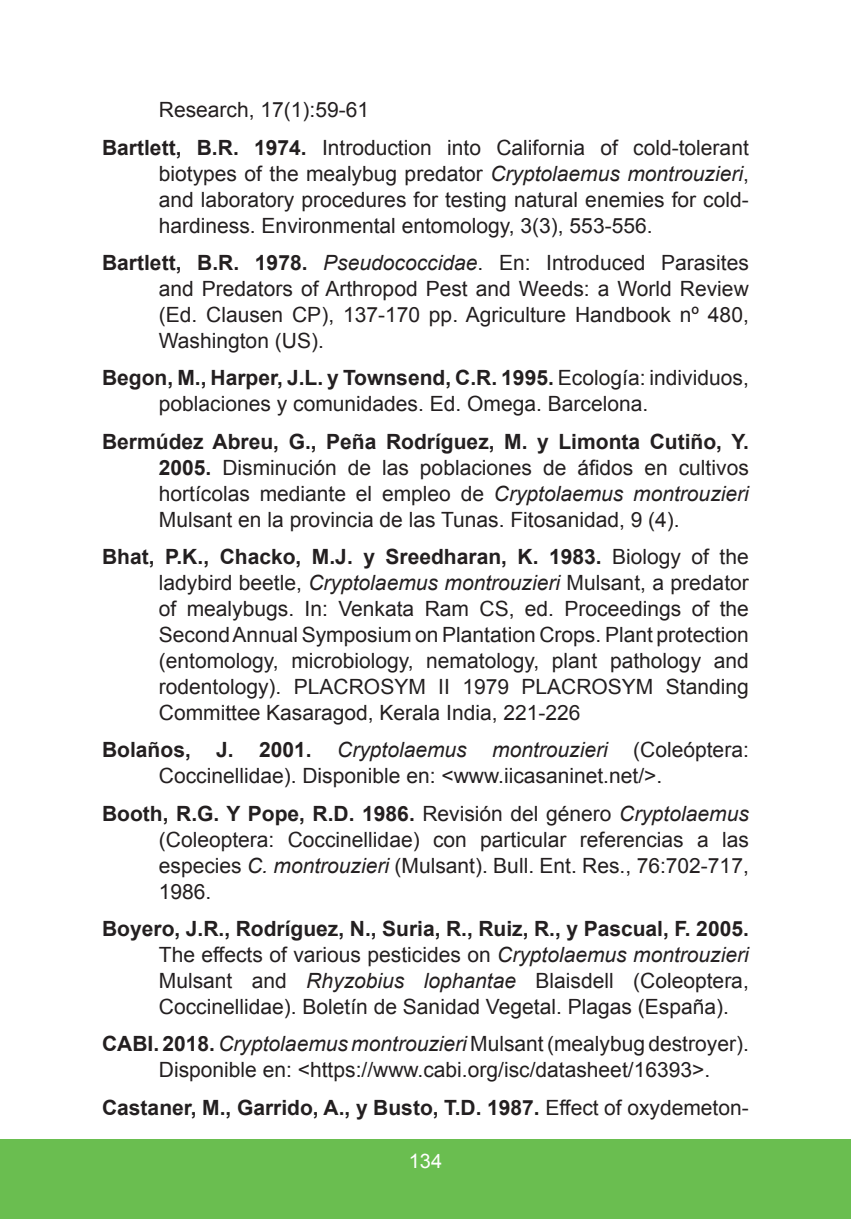
<style>
.page{position:relative;width:851px;height:1219px;background:#fff}
.page>*{position:absolute;margin:0;border:0;box-sizing:border-box;transform-origin:0 0}
.Table_Contents{font:21px/26px "Arial";color:#231f20;text-align:justify}
.Table_Contents-2{font:700 21px "Arial";color:#231f20}
.t1{font:20px "Arial";color:#fff}
.s1{font-weight:700}
.s2{font-style:italic}
.s3{font-weight:400}
</style>
<div class="page">
<div style="left:0;top:1140px;width:850px;height:79px;background:#6abe50"></div>
<p class="Table_Contents" style="left:159px;top:97px;width:212px">Research, 17(1):59-61</p>
<p class="Table_Contents" style="left:159px;top:135px;width:591px;text-indent:-57px"><span class="s1">Bartlett, B.R. 1974.</span> Introduction into California of cold-tolerant biotypes of the mealybug predator <span class="s2">Cryptolaemus montrouzieri</span>, and laboratory procedures for testing natural enemies for cold&shy;hardiness. Environmental entomology, 3(3), 553-556.</p>
<p class="Table_Contents" style="left:159px;top:250px;width:591px;text-indent:-57px"><span class="s1">Bartlett, B.R. 1978.</span> <span class="s2">Pseudococcidae</span>. En: Introduced Parasites and Predators of Arthropod Pest and Weeds: a World Review (Ed. Clausen CP), 137-170 pp. Agriculture Handbook nº 480, Washington (US).</p>
<p class="Table_Contents" style="left:159px;top:365px;width:591px;text-indent:-57px"><span class="s1">Begon, M., Harper, J.L. y Townsend, C.R. 1995.</span> Ecología: individuos, poblaciones y comunidades. Ed. Omega. Barcelona.</p>
<p class="Table_Contents" style="left:159px;top:429px;width:591px;text-indent:-57px"><span class="s1">Bermúdez Abreu, G., Peña Rodríguez, M. y Limonta Cutiño, Y.<br>2005.</span> Disminución de las poblaciones de áfidos en cultivos hortícolas mediante el empleo de <span class="s2">Cryptolaemus montrouzieri </span>Mulsant en la provincia de las Tunas. Fitosanidad, 9 (4).</p>
<p class="Table_Contents" style="left:159px;top:544px;width:591px;text-indent:-57px"><span class="s1">Bhat, P.K., Chacko, M.J. y Sreedharan, K. 1983.</span> Biology of the ladybird beetle, <span class="s2">Cryptolaemus montrouzieri</span> Mulsant, a predator of mealybugs. In: Venkata Ram CS, ed. Proceedings of the Second Annual Symposium on Plantation Crops. Plant protection (entomology, microbiology, nematology, plant pathology and rodentology). PLACROSYM II 1979 PLACROSYM Standing Committee Kasaragod, Kerala India, 221-226</p>
<p class="Table_Contents" style="left:159px;top:737px;width:591px;text-indent:-57px"><span class="s1">Bolaños, J. 2001.</span> <span class="s2">Cryptolaemus montrouzieri</span> (Coleóptera:<br>Coccinellidae). Disponible en: &lt;www.iicasaninet.net/&gt;.</p>
<p class="Table_Contents" style="left:159px;top:801px;width:591px;text-indent:-57px"><span class="s1">Booth, R.G. Y Pope, R.D. 1986.</span> Revisión del género <span class="s2">Cryptolaemus </span>(Coleoptera: Coccinellidae) con particular referencias a las especies <span class="s2">C. montrouzieri</span> (Mulsant). Bull. Ent. Res., 76:702-717, 1986.</p>
<p class="Table_Contents" style="left:159px;top:916px;width:591px;text-indent:-57px"><span class="s1">Boyero, J.R., Rodríguez, N., Suria, R., Ruiz, R., y Pascual, F. 2005.<br></span>The effects of various pesticides on <span class="s2">Cryptolaemus montrouzieri </span>Mulsant and <span class="s2">Rhyzobius lophantae</span> Blaisdell (Coleoptera, Coccinellidae). Boletín de Sanidad Vegetal. Plagas (España).</p>
<p class="Table_Contents" style="left:159px;top:1031px;width:591px;text-indent:-57px"><span class="s1">CABI. 2018.</span> <span class="s2">Cryptolaemus montrouzieri</span> Mulsant (mealybug destroyer).<br>Disponible en: &lt;https://www.cabi.org/isc/datasheet/16393&gt;.</p>
<p class="Table_Contents-2" style="left:102px;top:1094px;width:648px">Castaner, M., Garrido, A., y Busto, T.D. 1987. <span class="s3">Effect of oxydemeton-</span></p>
<p class="t1" style="left:409px;top:1148px;width:35px">134</p>
</div>
